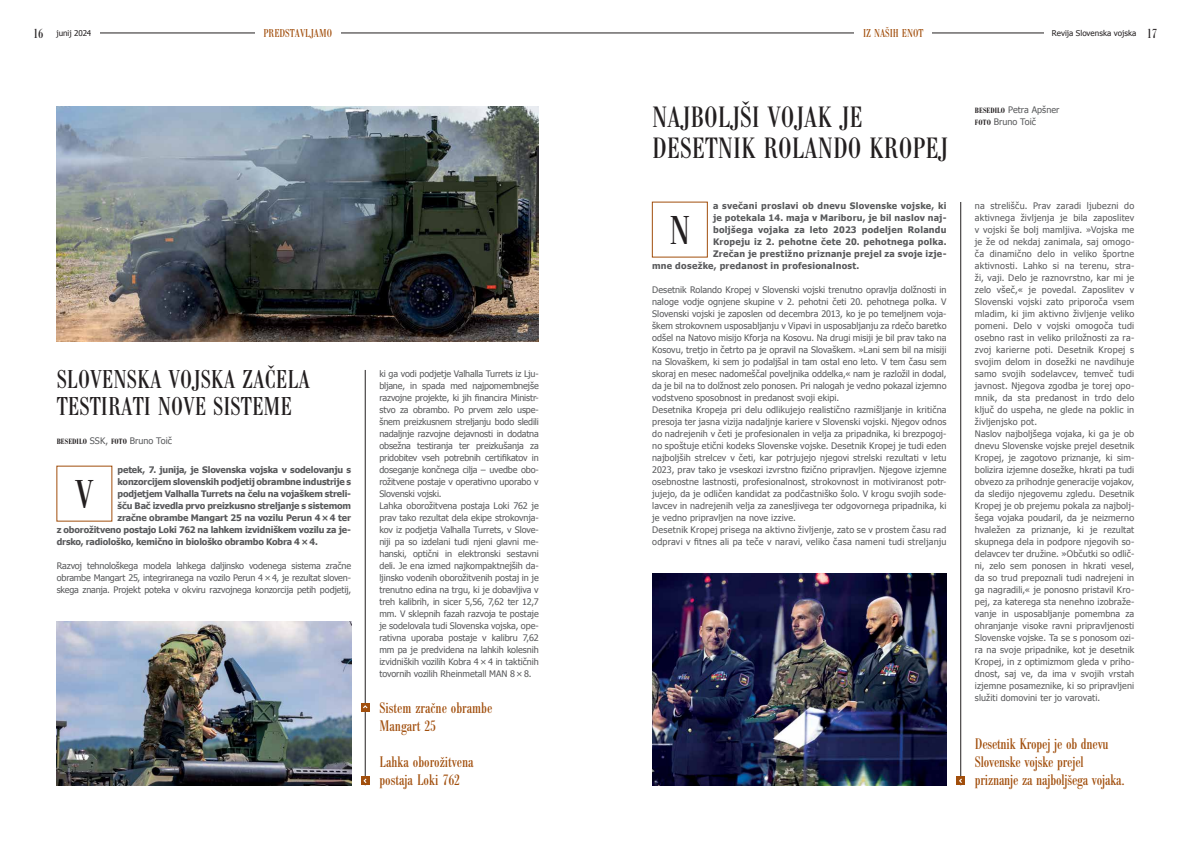
<style>
.page{position:relative;width:1191px;height:842px;background:#fff}
.page>*{position:absolute;margin:0;border:0;box-sizing:border-box;transform-origin:0 0}
.t1{font:condensed 42px "Bodoni Ant TEE";color:#231f20}
.t2{font:condensed 30.7px/30.7px "Bodoni Ant TEE";color:#231f20}
.t3{font:condensed 27px/27px "Bodoni Ant TEE";color:#231f20}
.t4{font:condensed 16px/18px "Bodoni Ant TEE";letter-spacing:-.01em;color:#a14e0c}
.t5{font:condensed 12px "Bodoni Ant TEE";color:#a14e0c}
.t6{font:9px/12px "Tahoma";letter-spacing:.01em;color:#58595b}
.t7{font:9px/12px "Tahoma";letter-spacing:-.01em;color:#58595b}
.t8{font:700 9px "Tahoma";letter-spacing:-.01em;color:#58595b}
.t9{font:700 9px "Tahoma";letter-spacing:.025em;color:#58595b}
.t10{font:700 9px "Tahoma";letter-spacing:.03em;color:#58595b}
.t11{font:8px "Tahoma";color:#231f20}
.s1{font-family:"Bodoni Ant TEE";font-stretch:condensed;font-size:14px}
.s2{font-family:"Bodoni Ant TEE";font-weight:600;font-stretch:condensed;font-size:8px;color:#231f20}
</style>
<div class="page">
<hr style="left:14px;top:33px;width:1030px;height:1px;background:#231f20">
<div style="left:0;top:21px;width:99px;height:23px;background:#fff"></div>
<div style="left:854px;top:23px;width:78px;height:20px;background:#fff"></div>
<div style="left:255px;top:23px;width:85px;height:20px;background:#fff"></div>
<img style="left:57px;top:107px;width:482px;height:235px">
<img style="left:652px;top:574px;width:294px;height:211px">
<hr style="left:960px;top:202px;width:1px;height:583px;background:#231f20">
<svg style="left:956px;top:776px;width:9px;height:9px"></svg>
<img style="left:57px;top:622px;width:294px;height:163px">
<hr style="left:365px;top:370px;width:1px;height:415px;background:#231f20">
<svg style="left:361px;top:776px;width:9px;height:9px"></svg>
<svg style="left:361px;top:703px;width:9px;height:8px"></svg>
<p class="t11" style="left:33px;top:28px;width:60px"><span class="s1">16</span> junij 2024</p>
<h3 class="t5" style="left:263px;top:27px;width:70px">PREDSTAVLJAMO</h3>
<h3 class="t5" style="left:863px;top:27px;width:62px">IZ NAŠIH ENOT</h3>
<p class="t11" style="left:1052px;top:28px;width:107px">Revija Slovenska vojska <span class="s1">17</span></p>
<h3 class="t3" style="left:57px;top:366px;width:255px">SLOVENSKA VOJSKA ZAČELA<br>TESTIRATI NOVE SISTEME</h3>
<p class="t6" style="left:57px;top:434px;width:117px"><span class="s2">BESEDILO</span> SSK, <span class="s2">FOTO</span> Bruno Toič</p>
<p class="t8" style="left:118px;top:464px;width:235px">petek, 7. junija, je Slovenska vojska v sodelovanju s</p>
<p class="t8" style="left:118px;top:476px;width:235px">konzorcijem slovenskih podjetij obrambne industrije s</p>
<p class="t8" style="left:118px;top:488px;width:235px">podjetjem Valhalla Turrets na čelu na vojaškem streli-</p>
<p class="t8" style="left:118px;top:500px;width:235px">šču Bač izvedla prvo preizkusno streljanje s sistemom</p>
<p class="t8" style="left:118px;top:512px;width:235px">zračne obrambe Mangart 25 na vozilu Perun 4×4 ter</p>
<p class="t8" style="left:57px;top:524px;width:296px">z oborožitveno postajo Loki 762 na lahkem izvidniškem vozilu za je-</p>
<p class="t8" style="left:57px;top:536px;width:263px">drsko, radiološko, kemično in biološko obrambo Kobra 4×4.</p>
<p class="t6" style="left:57px;top:560px;width:296px;text-align:justify">Razvoj tehnološkega modela lahkega daljinsko vodenega sistema zračne obrambe Mangart 25, integriranega na vozilo Perun 4×4, je rezultat sloven&shy;skega znanja. Projekt poteka v okviru razvojnega konzorcija petih podjetij,</p>
<h1 class="t1" style="left:75px;top:472px;width:20px">V</h1>
<p class="t7" style="left:379px;top:368px;width:161px">ki ga vodi podjetje Valhalla Turrets iz Lju&shy;bljane, in spada med najpomembnejše razvojne projekte, ki jih financira Ministr&shy;stvo za obrambo. Po prvem zelo uspe&shy;šnem preizkusnem streljanju bodo sledili nadaljnje razvojne dejavnosti in dodatna obsežna testiranja ter preizkušanja za pridobitev vseh potrebnih certifikatov in doseganje končnega cilja – uvedbe obo&shy;rožitvene postaje v operativno uporabo v Slovenski vojski.<br>Lahka oborožitvena postaja Loki 762 je prav tako rezultat dela ekipe strokovnja&shy;kov iz podjetja Valhalla Turrets, v Slove&shy;niji pa so izdelani tudi njeni glavni me&shy;hanski, optični in elektronski sestavni deli. Je ena izmed najkompaktnejših da&shy;ljinsko vodenih oborožitvenih postaj in je trenutno edina na trgu, ki je dobavljiva v treh kalibrih, in sicer 5,56, 7,62 ter 12,7 mm. V sklepnih fazah razvoja te postaje je sodelovala tudi Slovenska vojska, ope&shy;rativna uporaba postaje v kalibru 7,62 mm pa je predvidena na lahkih kolesnih izvidniških vozilih Kobra 4 × 4 in taktičnih tovornih vozilih Rheinmetall MAN 8 × 8.</p>
<h3 class="t4" style="left:379px;top:699px;width:114px">Sistem zračne obrambe<br>Mangart 25</h3>
<h3 class="t4" style="left:379px;top:753px;width:96px">Lahka oborožitvena postaja Loki 762</h3>
<h2 class="t2" style="left:652px;top:102px;width:297px">NAJBOLJŠI VOJAK JE<br>DESETNIK ROLANDO KROPEJ</h2>
<p class="t9" style="left:713px;top:199px;width:235px">a svečani proslavi ob dnevu Slovenske vojske, ki</p>
<p class="t9" style="left:713px;top:211px;width:235px">je potekala 14. maja v Mariboru, je bil naslov naj-</p>
<p class="t9" style="left:713px;top:223px;width:235px">boljšega vojaka za leto 2023 podeljen Rolandu</p>
<p class="t10" style="left:713px;top:235px;width:235px">Kropeju iz 2. pehotne čete 20. pehotnega polka.</p>
<p class="t9" style="left:713px;top:247px;width:235px">Zrečan je prestižno priznanje prejel za svoje izje-</p>
<p class="t9" style="left:652px;top:259px;width:209px">mne dosežke, predanost in profesionalnost.</p>
<p class="t6" style="left:652px;top:283px;width:296px">Desetnik Rolando Kropej v Slovenski vojski trenutno opravlja dolžnosti in naloge vodje ognjene skupine v 2. pehotni četi 20. pehotnega polka. V Slovenski vojski je zaposlen od decembra 2013, ko je po temeljnem voja&shy;škem strokovnem usposabljanju v Vipavi in usposabljanju za rdečo baretko odšel na Natovo misijo Kforja na Kosovu. Na drugi misiji je bil prav tako na Kosovu, tretjo in četrto pa je opravil na Slovaškem. »Lani sem bil na misiji na Slovaškem, ki sem jo podaljšal in tam ostal eno leto. V tem času sem skoraj en mesec nadomeščal poveljnika oddelka,« nam je razložil in dodal, da je bil na to dolžnost zelo ponosen. Pri nalogah je vedno pokazal izjemno vodstveno sposobnost in predanost svoji ekipi.<br>Desetnika Kropeja pri delu odlikujejo realistično razmišljanje in kritična presoja ter jasna vizija nadaljnje kariere v Slovenski vojski. Njegov odnos do nadrejenih v četi je profesionalen in velja za pripadnika, ki brezpogoj&shy;no spoštuje etični kodeks Slovenske vojske. Desetnik Kropej je tudi eden najboljših strelcev v četi, kar potrjujejo njegovi strelski rezultati v letu 2023, prav tako je vseskozi izvrstno fizično pripravljen. Njegove izjemne osebnostne lastnosti, profesionalnost, strokovnost in motiviranost potr&shy;jujejo, da je odličen kandidat za podčastniško šolo. V krogu svojih sode&shy;lavcev in nadrejenih velja za zanesljivega ter odgovornega pripadnika, ki je vedno pripravljen na nove izzive.<br>Desetnik Kropej prisega na aktivno življenje, zato se v prostem času rad odpravi v fitnes ali pa teče v naravi, veliko časa nameni tudi streljanju</p>
<h1 class="t1" style="left:669px;top:208px;width:22px">N</h1>
<p class="t6" style="left:975px;top:104px;width:86px"><span class="s2">BESEDILO</span> Petra Apšner<br><span class="s2">FOTO</span> Bruno Toič</p>
<p class="t6" style="left:975px;top:200px;width:161px">na strelišču. Prav zaradi ljubezni do aktivnega življenja je bila zaposlitev v vojski še bolj mamljiva. »Vojska me je že od nekdaj zanimala, saj omogo&shy;ča dinamično delo in veliko športne aktivnosti. Lahko si na terenu, stra&shy;ži, vaji. Delo je raznovrstno, kar mi je zelo všeč,« je povedal. Zaposlitev v Slovenski vojski zato priporoča vsem mladim, ki jim aktivno življenje veliko pomeni. Delo v vojski omogoča tudi osebno rast in veliko priložnosti za ra&shy;zvoj karierne poti. Desetnik Kropej s svojim delom in dosežki ne navdihuje samo svojih sodelavcev, temveč tudi javnost. Njegova zgodba je torej opo&shy;mnik, da sta predanost in trdo delo ključ do uspeha, ne glede na poklic in življenjsko pot.<br>Naslov najboljšega vojaka, ki ga je ob dnevu Slovenske vojske prejel desetnik Kropej, je zagotovo priznanje, ki sim&shy;bolizira izjemne dosežke, hkrati pa tudi obvezo za prihodnje generacije vojakov, da sledijo njegovemu zgledu. Desetnik Kropej je ob prejemu pokala za najbolj&shy;šega vojaka poudaril, da je neizmerno hvaležen za priznanje, ki je rezultat skupnega dela in podpore njegovih so&shy;delavcev ter družine. »Občutki so odlič&shy;ni, zelo sem ponosen in hkrati vesel, da so trud prepoznali tudi nadrejeni in ga nagradili,« je ponosno pristavil Kro&shy;pej, za katerega sta nenehno izobraže&shy;vanje in usposabljanje pomembna za ohranjanje visoke ravni pripravljenosti Slovenske vojske. Ta se s ponosom ozi&shy;ra na svoje pripadnike, kot je desetnik Kropej, in z optimizmom gleda v priho&shy;dnost, saj ve, da ima v svojih vrstah izjemne posameznike, ki so pripravljeni služiti domovini ter jo varovati.</p>
<h3 class="t4" style="left:975px;top:735px;width:151px">Desetnik Kropej je ob dnevu<br>Slovenske vojske prejel priznanje za najboljšega vojaka.</h3>
</div>
